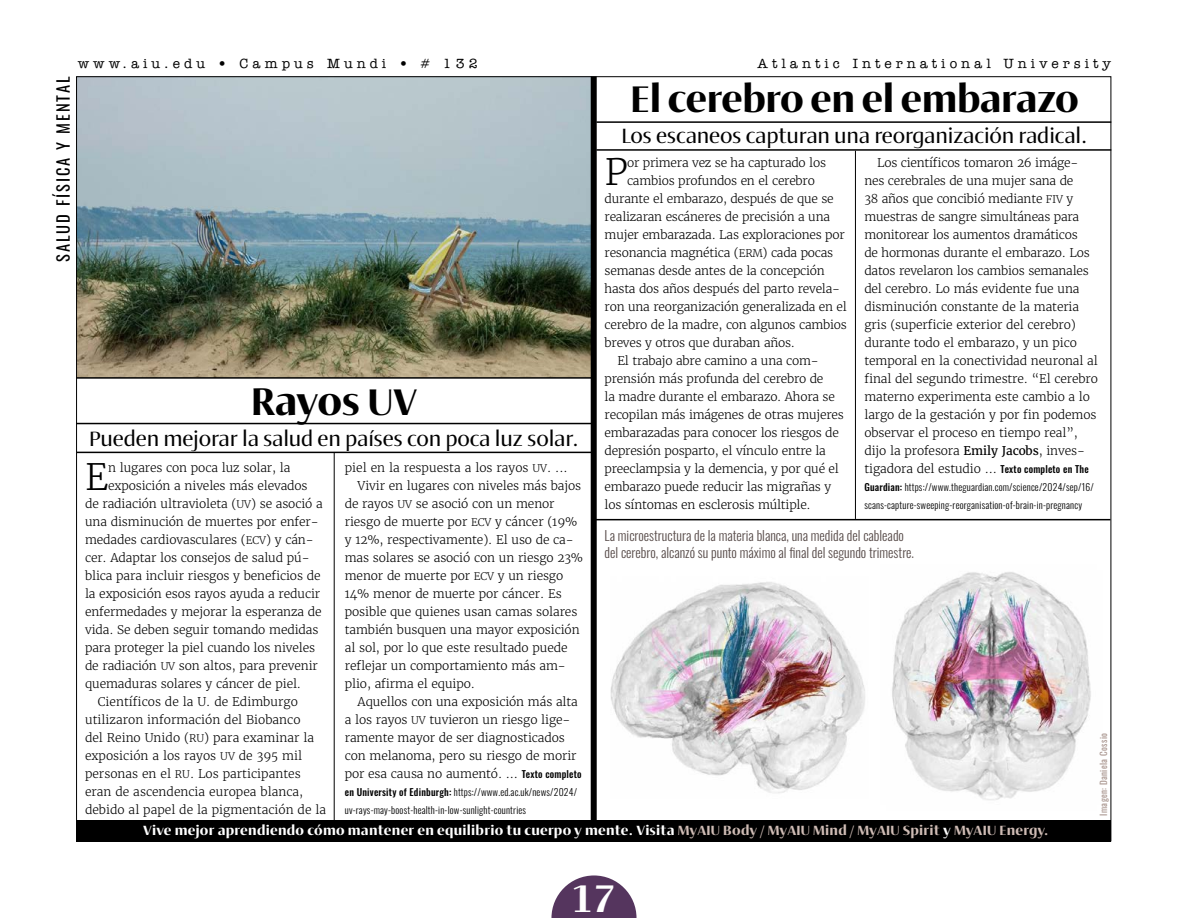
<style>
.page{position:relative;width:1188px;height:918px;background:#fff}
.page>*{position:absolute;margin:0;border:0;box-sizing:border-box;transform-origin:0 0}
.t1{font:800 39px "Ador Hairline";letter-spacing:-.015em;color:#000}
.t2{font:800 39px "Ador Hairline";color:#fff}
.t3{font:800 37.5px "Ador Hairline";letter-spacing:-.01em;color:#000}
.t4{font:300 36.15px "Merriweather";color:#000}
.t5{font:500 21px "Ador Hairline";letter-spacing:-.01em;color:#000}
.t6{font:16.5px "Oswald";letter-spacing:.12em;color:#000}
.t7{font:300 13.5px/16.5px "Oswald";color:#574b49}
.t8{font:800 13.5px "Ador Hairline";letter-spacing:.02em;color:#fff}
.t9{font:500 13.5px "American Typewriter ITC Pro";letter-spacing:.3em;color:#000}
.t10{font:300 12px/18px "Merriweather";letter-spacing:-.01em;color:#000}
.t11{font:300 9.75px/18px "Oswald";letter-spacing:.02em;color:#000}
.t12{font:9px "Oswald";letter-spacing:.04em;color:#a7938c}
.s1{font-size:37.5px}
.s2{font-size:10.5px}
.s3{font-family:"Oswald";font-weight:500;font-size:9.75px}
.s4{font-weight:500}
.s5{font-weight:400}
.s6{color:#cfbcb5}
</style>
<div class="page">
<img style="left:78px;top:78px;width:513px;height:299px">
<img style="left:597px;top:520px;width:512px;height:280px">
<hr style="left:855px;top:151px;width:1px;height:368px;background:#000">
<hr style="left:596px;top:121px;width:515px;height:2px;background:#000">
<hr style="left:596px;top:149px;width:515px;height:2px;background:#000">
<hr style="left:595px;top:519px;width:516px;height:1px;background:#000">
<svg style="left:551px;top:875px;width:86px;height:43px"></svg>
<div style="left:76px;top:820px;width:1035px;height:22px;background:#000"></div>
<div style="left:591px;top:76px;width:6px;height:744px;background:#000"></div>
<hr style="left:334px;top:452px;width:1px;height:368px;background:#000">
<hr style="left:77px;top:452px;width:517px;height:1px;background:#000">
<hr style="left:76px;top:423px;width:517px;height:1px;background:#000">
<hr style="left:76px;top:377px;width:517px;height:2px;background:#000">
<h3 class="t6" style="left:48px;top:262px;width:187px;rotate:-90deg">SALUD FÍSICA Y MENTAL</h3>
<p class="t9" style="left:78px;top:55px;width:401px">www.aiu.edu • Campus Mundi • # 132</p>
<p class="t9" style="left:758px;top:55px;width:355px">Atlantic International University</p>
<h1 class="t1" style="left:251px;top:372px;width:168px">Rayos <span class="s1">UV</span></h1>
<h3 class="t5" style="left:89px;top:423px;width:491px">Pueden mejorar la salud en países con poca luz solar.</h3>
<h3 class="t4" style="left:85px;top:454px;width:25px">E</h3>
<p class="t10" style="left:108px;top:458px;width:184px">n lugares con poca luz solar, la</p>
<p class="t10" style="left:108px;top:476px;width:201px">exposición a niveles más elevados</p>
<p class="t10" style="left:85px;top:494px;width:239px">de radiación ultravioleta (<span class="s2">UV</span>) se asoció a</p>
<p class="t10" style="left:85px;top:512px;width:235px">una disminución de muertes por enfer-</p>
<p class="t10" style="left:85px;top:530px;width:230px">medades cardiovasculares (<span class="s2">ECV</span>) y cán-</p>
<p class="t10" style="left:85px;top:548px;width:226px">cer. Adaptar los consejos de salud pú-</p>
<p class="t10" style="left:85px;top:566px;width:237px">blica para incluir riesgos y beneficios de</p>
<p class="t10" style="left:85px;top:584px;width:237px">la exposición esos rayos ayuda a reducir</p>
<p class="t10" style="left:85px;top:602px;width:238px">enfermedades y mejorar la esperanza de</p>
<p class="t10" style="left:85px;top:620px;width:235px">vida. Se deben seguir tomando medidas</p>
<p class="t10" style="left:85px;top:638px;width:232px">para proteger la piel cuando los niveles</p>
<p class="t10" style="left:85px;top:656px;width:234px">de radiación <span class="s2">UV</span> son altos, para prevenir</p>
<p class="t10" style="left:85px;top:674px;width:218px">quemaduras solares y cáncer de piel.</p>
<p class="t10" style="left:98px;top:692px;width:202px">Científicos de la U. de Edimburgo</p>
<p class="t10" style="left:85px;top:710px;width:217px">utilizaron información del Biobanco</p>
<p class="t10" style="left:85px;top:728px;width:231px">del Reino Unido (<span class="s2">RU</span>) para examinar la</p>
<p class="t10" style="left:85px;top:746px;width:219px">exposición a los rayos <span class="s2">UV</span> de 395 mil</p>
<p class="t10" style="left:85px;top:764px;width:217px">personas en el <span class="s2">RU</span>. Los participantes</p>
<p class="t10" style="left:85px;top:782px;width:220px">eran de ascendencia europea blanca,</p>
<p class="t10" style="left:85px;top:800px;width:243px">debido al papel de la pigmentación de la</p>
<p class="t10" style="left:345px;top:458px;width:224px">piel en la respuesta a los rayos <span class="s2">UV</span>. ...</p>
<p class="t10" style="left:358px;top:476px;width:225px">Vivir en lugares con niveles más bajos</p>
<p class="t10" style="left:345px;top:494px;width:211px">de rayos <span class="s2">UV</span> se asoció con un menor</p>
<p class="t10" style="left:345px;top:512px;width:234px">riesgo de muerte por <span class="s2">ECV</span> y cáncer (19%</p>
<p class="t10" style="left:345px;top:530px;width:230px">y 12%, respectivamente). El uso de ca-</p>
<p class="t10" style="left:345px;top:548px;width:240px">mas solares se asoció con un riesgo 23%</p>
<p class="t10" style="left:345px;top:566px;width:220px">menor de muerte por <span class="s2">ECV</span> y un riesgo</p>
<p class="t10" style="left:345px;top:584px;width:218px">14% menor de muerte por cáncer. Es</p>
<p class="t10" style="left:345px;top:602px;width:234px">posible que quienes usan camas solares</p>
<p class="t10" style="left:345px;top:620px;width:236px">también busquen una mayor exposición</p>
<p class="t10" style="left:345px;top:638px;width:224px">al sol, por lo que este resultado puede</p>
<p class="t10" style="left:345px;top:656px;width:223px">reflejar un comportamiento más am-</p>
<p class="t10" style="left:345px;top:674px;width:132px">plio, afirma el equipo.</p>
<p class="t10" style="left:358px;top:692px;width:222px">Aquellos con una exposición más alta</p>
<p class="t10" style="left:345px;top:710px;width:227px">a los rayos <span class="s2">UV</span> tuvieron un riesgo lige-</p>
<p class="t10" style="left:345px;top:728px;width:222px">ramente mayor de ser diagnosticados</p>
<p class="t10" style="left:345px;top:746px;width:233px">con melanoma, pero su riesgo de morir</p>
<p class="t10" style="left:345px;top:764px;width:238px">por esa causa no aumentó. ... <span class="s3">Texto completo</span></p>
<p class="t11" style="left:345px;top:782px;width:234px"><span class="s4">en University of Edinburgh:</span> https://www.ed.ac.uk/news/2024/ uv-rays-may-boost-health-in-low-sunlight-countries</p>
<h2 class="t3" style="left:630px;top:71px;width:450px">El cerebro en el embarazo</h2>
<h3 class="t5" style="left:622px;top:121px;width:468px">Los escaneos capturan una reorganización radical.</h3>
<h3 class="t4" style="left:605px;top:149px;width:25px">P</h3>
<p class="t10" style="left:627px;top:154px;width:200px">or primera vez se ha capturado los</p>
<p class="t10" style="left:627px;top:172px;width:189px">cambios profundos en el cerebro</p>
<p class="t10" style="left:605px;top:190px;width:231px">durante el embarazo, después de que se</p>
<p class="t10" style="left:605px;top:208px;width:227px">realizaran escáneres de precisión a una</p>
<p class="t10" style="left:605px;top:226px;width:242px">mujer embarazada. Las exploraciones por</p>
<p class="t10" style="left:605px;top:244px;width:230px">resonancia magnética (<span class="s2">ERM</span>) cada pocas</p>
<p class="t10" style="left:605px;top:262px;width:222px">semanas desde antes de la concepción</p>
<p class="t10" style="left:605px;top:280px;width:237px">hasta dos años después del parto revela-</p>
<p class="t10" style="left:605px;top:298px;width:244px">ron una reorganización generalizada en el</p>
<p class="t10" style="left:605px;top:316px;width:244px">cerebro de la madre, con algunos cambios</p>
<p class="t10" style="left:605px;top:334px;width:192px">breves y otros que duraban años.</p>
<p class="t10" style="left:617px;top:352px;width:203px">El trabajo abre camino a una com-</p>
<p class="t10" style="left:605px;top:370px;width:220px">prensión más profunda del cerebro de</p>
<p class="t10" style="left:605px;top:388px;width:232px">la madre durante el embarazo. Ahora se</p>
<p class="t10" style="left:605px;top:406px;width:241px">recopilan más imágenes de otras mujeres</p>
<p class="t10" style="left:605px;top:424px;width:236px">embarazadas para conocer los riesgos de</p>
<p class="t10" style="left:605px;top:442px;width:223px">depresión posparto, el vínculo entre la</p>
<p class="t10" style="left:605px;top:460px;width:236px">preeclampsia y la demencia, y por qué el</p>
<p class="t10" style="left:605px;top:478px;width:228px">embarazo puede reducir las migrañas y</p>
<p class="t10" style="left:605px;top:496px;width:208px">los síntomas en esclerosis múltiple.</p>
<p class="t10" style="left:864px;top:154px;width:235px;text-indent:13px">Los científicos tomaron 26 imáge&shy;nes cerebrales de una mujer sana de<br>38 años que concibió mediante <span class="s2">FIV</span> y muestras de sangre simultáneas para monitorear los aumentos dramáticos<br>de hormonas durante el embarazo. Los datos revelaron los cambios semanales del cerebro. Lo más evidente fue una disminución constante de la materia gris (superficie exterior del cerebro) durante todo el embarazo, y un pico temporal en la conectividad neuronal al final del segundo trimestre. “El cerebro materno experimenta este cambio a lo largo de la gestación y por fin podemos observar el proceso en tiempo real”, dijo la profesora <span class="s5">Emily Jacobs</span>, inves&shy;tigadora del estudio ... <span class="s3">Texto completo en The</span></p>
<p class="t11" style="left:864px;top:477px;width:231px"><span class="s4">Guardian:</span> https://www.theguardian.com/science/2024/sep/16/ scans-capture-sweeping-reorganisation-of-brain-in-pregnancy</p>
<p class="t7" style="left:605px;top:526px;width:311px">La microestructura de la materia blanca, una medida del cableado del cerebro, alcanzó su punto máximo al final del segundo trimestre.</p>
<p class="t12" style="left:1095px;top:816px;width:84px;rotate:-90deg">Imagen: Daniela Cossio</p>
<p class="t8" style="left:143px;top:820px;width:907px">Vive mejor aprendiendo cómo mantener en equilibrio tu cuerpo y mente. Visita <span class="s6">MyAIU Body / MyAIU Mind / MyAIU Spirit</span> y <span class="s6">MyAIU Energy.</span></p>
<h1 class="t2" style="left:570px;top:869px;width:48px">17</h1>
</div>
